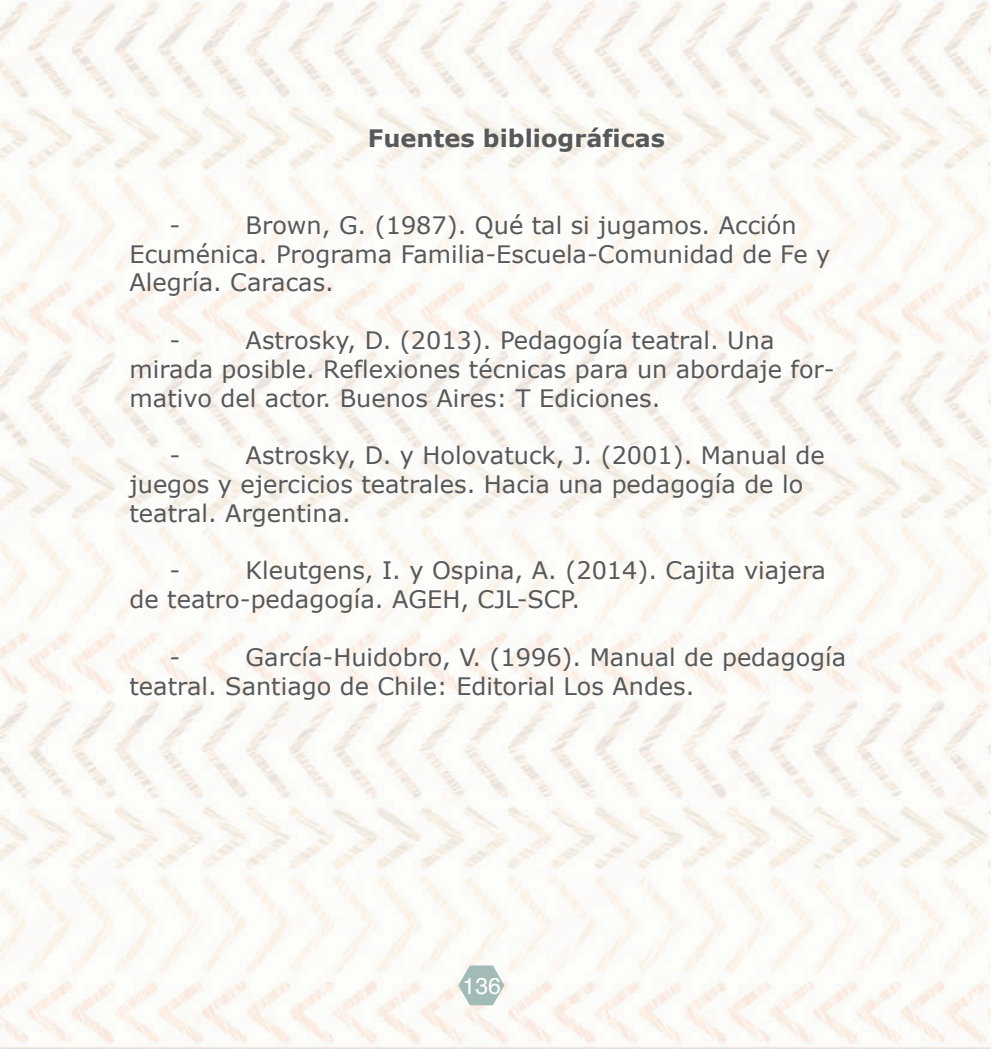
<style>
.page{position:relative;width:993px;height:1049px;background:#fff}
.page>*{position:absolute;margin:0;border:0;box-sizing:border-box;transform-origin:0 0}
.t1{font:24px/28.8px "Verdana";color:#57585a}
.t2{font:700 24px "Verdana";color:#57585a}
.t3{font:23px "Helvetica";color:#fff}
</style>
<div class="page">
<img style="left:0;top:0;width:989px;height:1049px">
<svg style="left:458px;top:964px;width:47px;height:68px"></svg>
<p class="t2" style="left:367px;top:123px;width:299px">Fuentes bibliográficas</p>
<p class="t1" style="left:129px;top:211px;width:702px;text-indent:116px">Brown, G. (1987). Qué tal si jugamos. Acción<br>Ecuménica. Programa Familia-Escuela-Comunidad de Fe y<br>Alegría. Caracas.</p>
<p class="t1" style="left:169px;top:211px;width:12px">-</p>
<p class="t1" style="left:129px;top:326px;width:706px;text-indent:116px">Astrosky, D. (2013). Pedagogía teatral. Una mirada posible. Reflexiones técnicas para un abordaje for&shy;mativo del actor. Buenos Aires: T Ediciones.</p>
<p class="t1" style="left:169px;top:326px;width:12px">-</p>
<p class="t1" style="left:129px;top:441px;width:696px;text-indent:116px">Astrosky, D. y Holovatuck, J. (2001). Manual de juegos y ejercicios teatrales. Hacia una pedagogía de lo teatral. Argentina.</p>
<p class="t1" style="left:169px;top:441px;width:12px">-</p>
<p class="t1" style="left:129px;top:557px;width:697px;text-indent:116px">Kleutgens, I. y Ospina, A. (2014). Cajita viajera de teatro-pedagogía. AGEH, CJL-SCP.</p>
<p class="t1" style="left:169px;top:557px;width:12px">-</p>
<p class="t1" style="left:129px;top:643px;width:718px;text-indent:116px">García-Huidobro, V. (1996). Manual de pedagogía teatral. Santiago de Chile: Editorial Los Andes.</p>
<p class="t1" style="left:169px;top:643px;width:12px">-</p>
<p class="t3" style="left:469px;top:967px;width:27px">96</p>
<p class="t3" style="left:462px;top:968px;width:40px">136</p>
</div>
